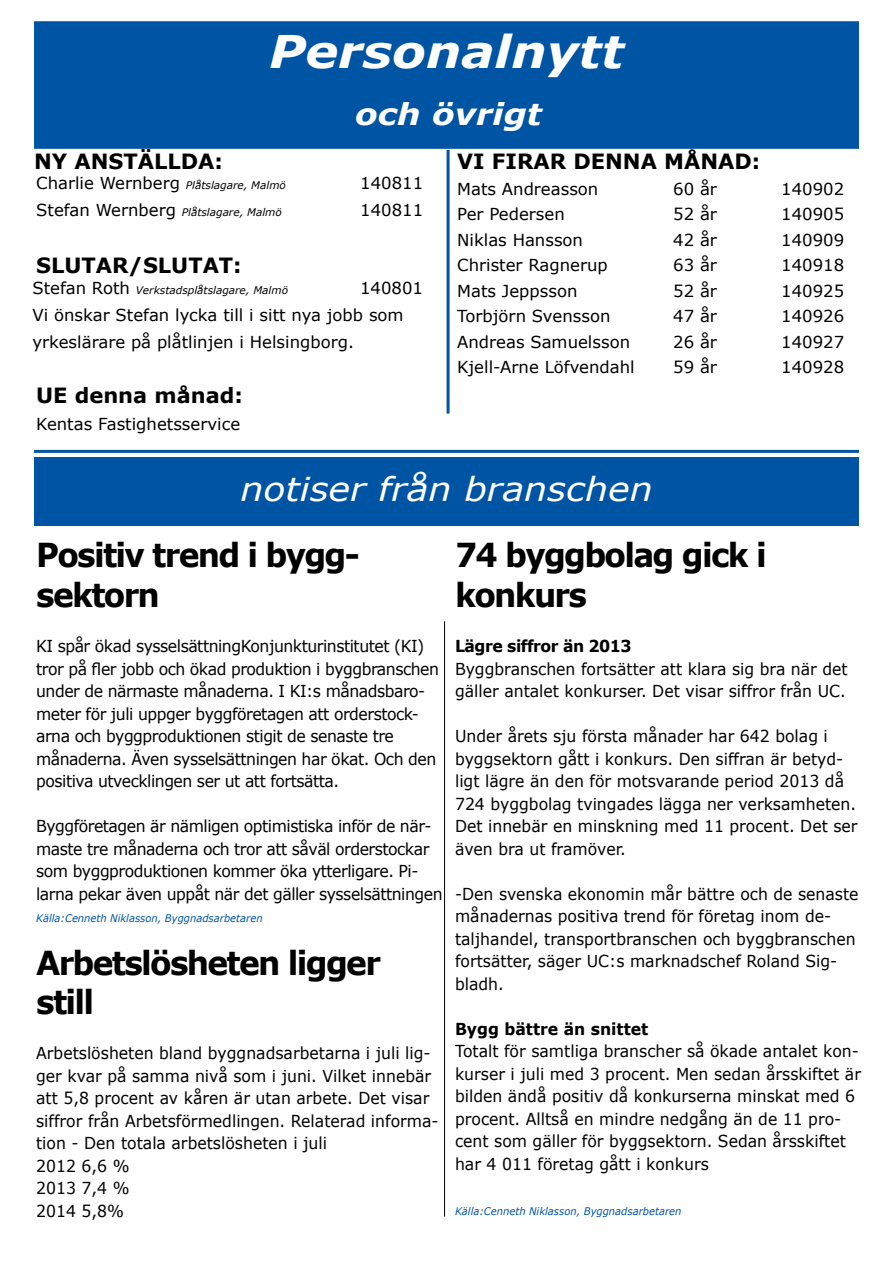
<style>
.page{position:relative;width:893px;height:1263px;background:#fff}
.page>*{position:absolute;margin:0;border:0;box-sizing:border-box;transform-origin:0 0}
.t1{font:italic 700 45px "Verdana";color:#fff;scale:1.1 1}
.t2{font:700 33px/39.6px "Verdana";letter-spacing:-.055em;color:#000;scale:.95 1}
.t3{font:italic 33px "Verdana";color:#fff;scale:1.1 1}
.t4{font:italic 700 30px "Verdana";color:#fff;scale:1.1 1}
.t5{font:700 21px "Verdana";color:#000}
.t6{font:16.5px/22.5px "Verdana";color:#000;scale:.95 1}
.t7{font:16.5px/22.5px "Verdana";letter-spacing:-.03em;color:#000;scale:.95 1}
.t8{font:16.5px/27px "Verdana";color:#000}
.t9{font:700 16.5px "Verdana";color:#000;scale:.95 1}
.t10{font:700 16.5px "Verdana";letter-spacing:-.03em;color:#000;scale:.95 1}
.t11{font:italic 10.5px "Verdana";color:#000}
.t12{font:italic 10.5px "Verdana";color:#0054a4;scale:.95 1}
.s1{font-style:normal;font-size:16.5px}
</style>
<div class="page">
<div style="left:34px;top:457px;width:825px;height:69px;background:#0054a4"></div>
<div style="left:34px;top:21px;width:825px;height:128px;background:#0054a4;border:2px solid #0054a4"></div>
<hr style="left:34px;top:450px;width:825px;height:3px;background:#0054a4">
<hr style="left:444px;top:621px;width:1px;height:595px;background:#000">
<hr style="left:447px;top:150px;width:3px;height:264px;background:#0054a4">
<h1 class="t1" style="left:269px;top:20px;width:324px">Personalnytt</h1>
<h3 class="t4" style="left:355px;top:93px;width:171px">och övrigt</h3>
<p class="t5" style="left:34px;top:147px;width:190px">NY ANSTÄLLDA:</p>
<p class="t11" style="left:36px;top:178px;width:251px"><span class="s1">Charlie Wernberg</span> Plåtslagare, Malmö</p>
<p class="t8" style="left:360px;top:169px;width:64px">140811</p>
<p class="t11" style="left:36px;top:205px;width:247px"><span class="s1">Stefan Wernberg</span> Plåtslagare, Malmö</p>
<p class="t8" style="left:360px;top:196px;width:64px">140811</p>
<p class="t5" style="left:36px;top:250px;width:207px">SLUTAR/SLUTAT:</p>
<p class="t11" style="left:32px;top:283px;width:257px"><span class="s1">Stefan Roth</span> Verkstadsplåtslagare, Malmö</p>
<p class="t8" style="left:32px;top:275px;width:392px;text-indent:328px">140801<br>Vi önskar Stefan lycka till i sitt nya jobb som yrkeslärare på plåtlinjen i Helsingborg.</p>
<p class="t5" style="left:36px;top:380px;width:208px">UE denna månad:</p>
<p class="t8" style="left:36px;top:410px;width:206px">Kentas Fastighetsservice</p>
<p class="t5" style="left:457px;top:147px;width:305px">VI FIRAR DENNA MÅNAD:</p>
<p class="t8" style="left:457px;top:175px;width:143px">Mats Andreasson</p>
<p class="t8" style="left:673px;top:175px;width:45px">60 år</p>
<p class="t8" style="left:781px;top:175px;width:64px">140902</p>
<p class="t8" style="left:457px;top:200px;width:109px">Per Pedersen</p>
<p class="t8" style="left:673px;top:200px;width:45px">52 år</p>
<p class="t8" style="left:781px;top:200px;width:64px">140905</p>
<p class="t8" style="left:457px;top:226px;width:127px">Niklas Hansson</p>
<p class="t8" style="left:673px;top:226px;width:45px">42 år</p>
<p class="t8" style="left:781px;top:226px;width:64px">140909</p>
<p class="t8" style="left:457px;top:251px;width:152px">Christer Ragnerup</p>
<p class="t8" style="left:673px;top:251px;width:45px">63 år</p>
<p class="t8" style="left:781px;top:251px;width:64px">140918</p>
<p class="t8" style="left:457px;top:277px;width:122px">Mats Jeppsson</p>
<p class="t8" style="left:673px;top:277px;width:45px">52 år</p>
<p class="t8" style="left:781px;top:277px;width:64px">140925</p>
<p class="t8" style="left:457px;top:302px;width:155px">Torbjörn Svensson</p>
<p class="t8" style="left:673px;top:302px;width:45px">47 år</p>
<p class="t8" style="left:781px;top:302px;width:64px">140926</p>
<p class="t8" style="left:457px;top:328px;width:174px">Andreas Samuelsson</p>
<p class="t8" style="left:673px;top:328px;width:45px">26 år</p>
<p class="t8" style="left:781px;top:328px;width:64px">140927</p>
<p class="t8" style="left:457px;top:353px;width:179px">Kjell-Arne Löfvendahl</p>
<p class="t8" style="left:673px;top:353px;width:45px">59 år</p>
<p class="t8" style="left:781px;top:353px;width:64px">140928</p>
<h2 class="t3" style="left:240px;top:466px;width:376px">notiser från branschen</h2>
<h2 class="t2" style="left:36px;top:535px;width:342px">Positiv trend i bygg&shy;sektorn</h2>
<p class="t7" style="left:36px;top:635px;width:426px">KI spår ökad sysselsättningKonjunkturinstitutet (KI) tror på fler jobb och ökad produktion i byggbranschen under de närmaste månaderna. I KI:s månadsbaro&shy;meter för juli uppger byggföretagen att orderstock&shy;arna och byggproduktionen stigit de senaste tre månaderna. Även sysselsättningen har ökat. Och den positiva utvecklingen ser ut att fortsätta.</p>
<p class="t7" style="left:36px;top:815px;width:429px">Byggföretagen är nämligen optimistiska inför de när&shy;maste tre månaderna och tror att såväl orderstockar som byggproduktionen kommer öka ytterligare. Pi&shy;larna pekar även uppåt när det gäller sysselsättningen</p>
<p class="t12" style="left:36px;top:911px;width:240px">Källa:Cenneth Niklasson, Byggnadsarbetaren</p>
<h2 class="t2" style="left:36px;top:942px;width:364px">Arbetslösheten ligger still</h2>
<p class="t6" style="left:36px;top:1042px;width:425px">Arbetslösheten bland byggnadsarbetarna i juli lig&shy;ger kvar på samma nivå som i juni. Vilket innebär att 5,8 procent av kåren är utan arbete. Det visar siffror från Arbetsförmedlingen. Relaterad informa&shy;tion - Den totala arbetslösheten i juli<br>2012 6,6 %<br>2013 7,4 %<br>2014 5,8%</p>
<h2 class="t2" style="left:455px;top:535px;width:330px">74 byggbolag gick i konkurs</h2>
<p class="t10" style="left:455px;top:634px;width:188px">Lägre siffror än 2013</p>
<p class="t6" style="left:455px;top:657px;width:415px">Byggbranschen fortsätter att klara sig bra när det gäller antalet konkurser. Det visar siffror från UC.</p>
<p class="t6" style="left:455px;top:725px;width:425px">Under årets sju första månader har 642 bolag i byggsektorn gått i konkurs. Den siffran är betyd&shy;ligt lägre än den för motsvarande period 2013 då 724 byggbolag tvingades lägga ner verksamheten.<br>Det innebär en minskning med 11 procent. Det ser även bra ut framöver.</p>
<p class="t6" style="left:455px;top:882px;width:426px">-Den svenska ekonomin mår bättre och de senaste månadernas positiva trend för företag inom de&shy;taljhandel, transportbranschen och byggbranschen fortsätter, säger UC:s marknadschef Roland Sig&shy;bladh.</p>
<p class="t9" style="left:455px;top:1017px;width:205px">Bygg bättre än snittet</p>
<p class="t6" style="left:455px;top:1040px;width:429px">Totalt för samtliga branscher så ökade antalet kon&shy;kurser i juli med 3 procent. Men sedan årsskiftet är bilden ändå positiv då konkurserna minskat med 6 procent. Alltså en mindre nedgång än de 11 pro&shy;cent som gäller för byggsektorn. Sedan årsskiftet har 4 011 företag gått i konkurs</p>
<p class="t12" style="left:455px;top:1203px;width:240px">Källa:Cenneth Niklasson, Byggnadsarbetaren</p>
</div>
